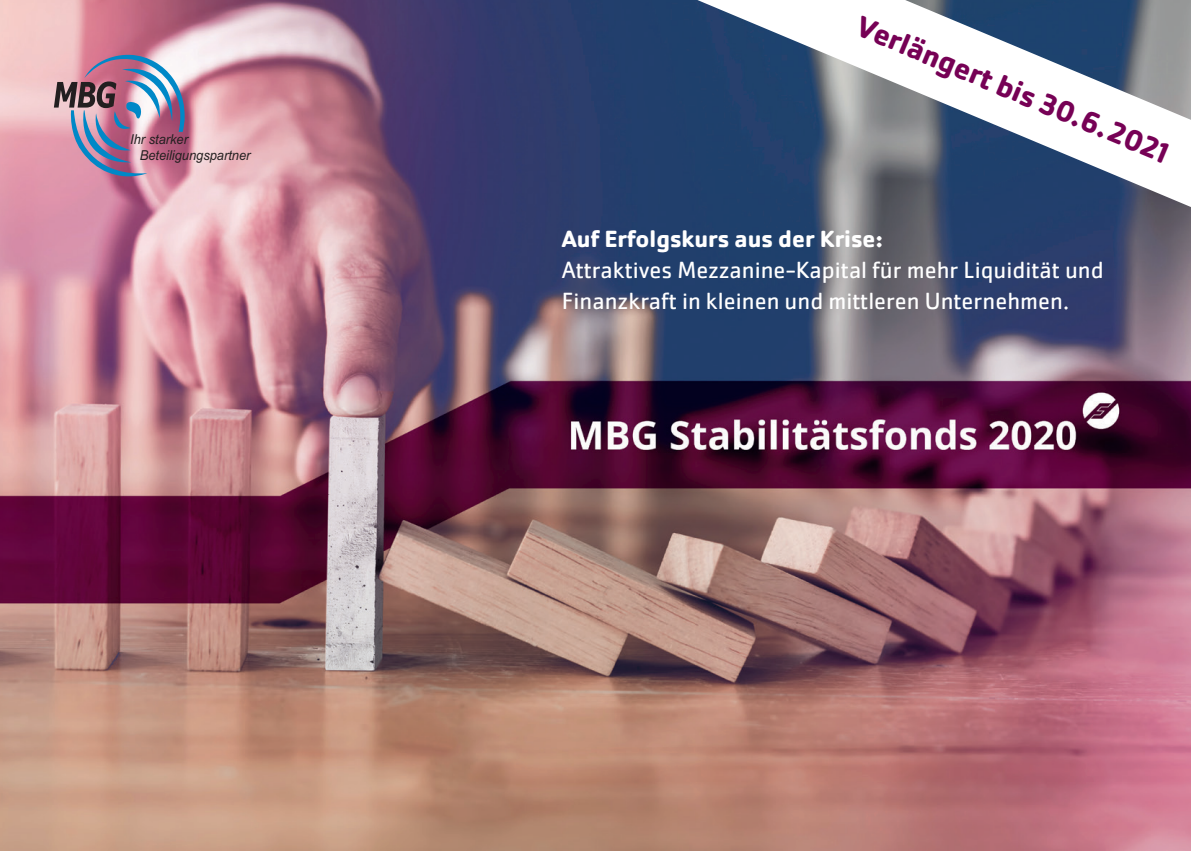
<style>
.page{position:relative;width:1191px;height:851px;background:#fff}
.page>*{position:absolute;margin:0;border:0;box-sizing:border-box;transform-origin:0 0}
.t1{font:700 30.4px "Cachet Pro";color:#760155}
.t2{font:24.4px/31px "Cachet Pro";color:#fff}
.t3{font:700 24.4px "Cachet Pro";color:#fff}
.t4{font:italic 13.6px/16.4px "Arial";color:#231f20;scale:.94 1}
</style>
<div class="page">
<img style="left:0;top:0;width:1191px;height:850px">
<svg style="left:54px;top:55px;width:131px;height:121px;background:#aa8aa4"></svg>
<svg style="left:697px;top:0;width:494px;height:207px"></svg>
<p class="t4" style="left:140px;top:131px;width:119px;text-indent:-10px">Ihr starker<br>Beteiligungspartner</p>
<p class="t1" style="left:866px;top:6px;width:337px;rotate:23deg">Verlängert bis 30.6.2021</p>
<p class="t3" style="left:562px;top:224px;width:322px">Auf Erfolgskurs aus der Krise:</p>
<p class="t2" style="left:562px;top:254px;width:543px">Attraktives Mezzanine-Kapital für mehr Liquidität und<br>Finanzkraft in kleinen und mittleren Unternehmen.</p>
</div>
